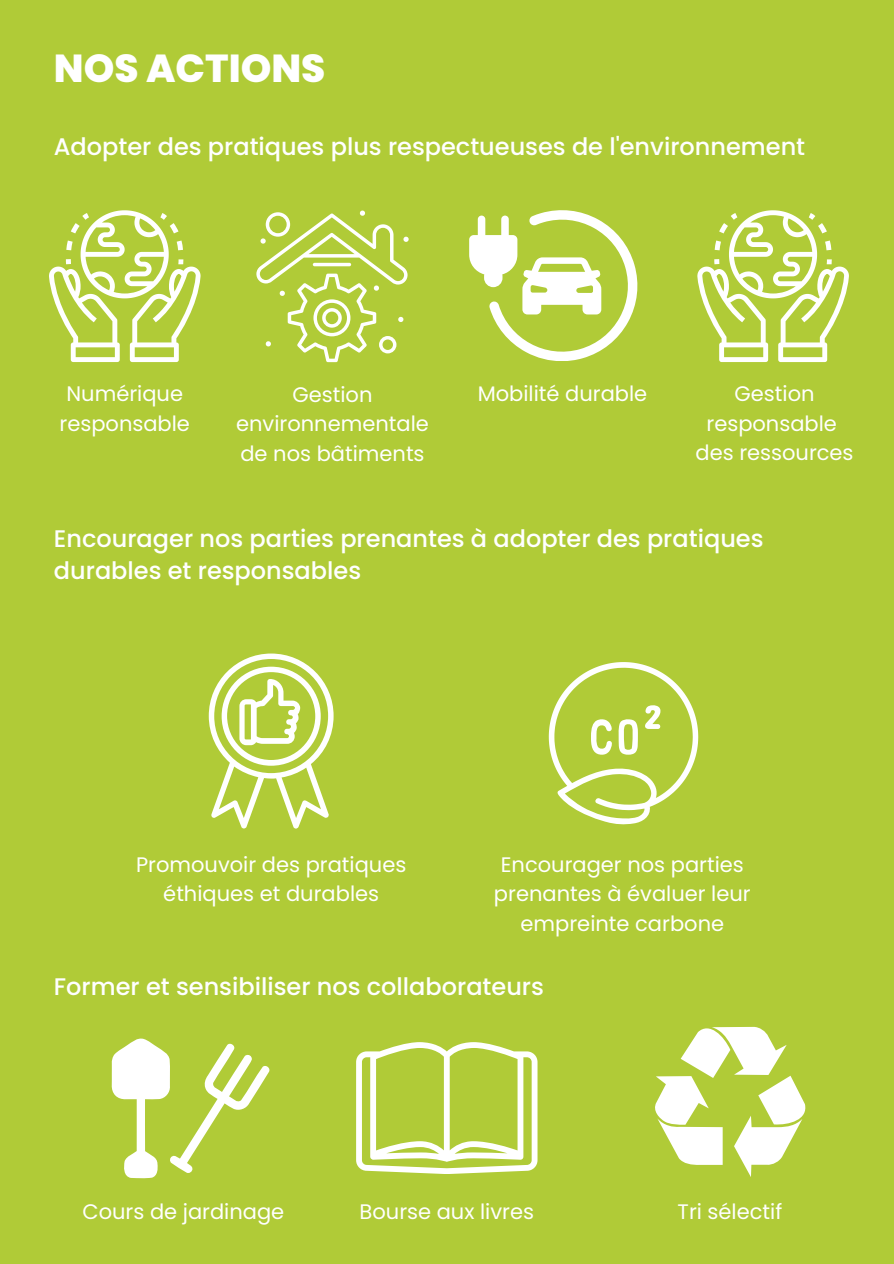
<style>
.page{position:relative;width:894px;height:1264px;background:#fff}
.page>*{position:absolute;margin:0;border:0;box-sizing:border-box;transform-origin:0 0}
.t1{font:800 39px "Poppins";color:#fff}
.t2{font:500 24px/32.7px "Poppins";color:#fff}
.t3{font:21px/29.2px "Poppins";color:#fff;text-align:center}
</style>
<div class="page">
<div style="left:0;top:0;width:893px;height:1263px;background:#b0cb37"></div>
<svg style="left:49px;top:210px;width:151px;height:152px"></svg>
<svg style="left:256px;top:210px;width:153px;height:152px"></svg>
<svg style="left:469px;top:210px;width:168px;height:151px"></svg>
<svg style="left:697px;top:210px;width:151px;height:152px"></svg>
<svg style="left:209px;top:653px;width:124px;height:175px"></svg>
<svg style="left:548px;top:662px;width:150px;height:162px"></svg>
<svg style="left:356px;top:1042px;width:181px;height:131px"></svg>
<svg style="left:655px;top:1026px;width:151px;height:150px"></svg>
<svg style="left:111px;top:1038px;width:159px;height:140px"></svg>
<h1 class="t1" style="left:54px;top:41px;width:273px">NOS ACTIONS</h1>
<p class="t2" style="left:54px;top:130px;width:752px">Adopter des pratiques plus respectueuses de l'environnement</p>
<h2 class="t3" style="left:66px;top:379px;width:118px">Numérique</h2>
<p class="t3" style="left:59px;top:408px;width:132px">responsable</p>
<p class="t3" style="left:292px;top:380px;width:81px">Gestion</p>
<p class="t3" style="left:236px;top:409px;width:194px">environnementale</p>
<p class="t3" style="left:240px;top:438px;width:186px">de nos bâtiments</p>
<p class="t3" style="left:477px;top:379px;width:171px">Mobilité durable</p>
<p class="t3" style="left:734px;top:379px;width:81px">Gestion</p>
<p class="t3" style="left:706px;top:408px;width:132px">responsable</p>
<p class="t3" style="left:695px;top:438px;width:159px">des ressources</p>
<p class="t2" style="left:54px;top:522px;width:711px">Encourager nos parties prenantes à adopter des pratiques durables et responsables</p>
<p class="t3" style="left:136px;top:850px;width:272px">Promouvoir des pratiques éthiques et durables</p>
<p class="t3" style="left:494px;top:850px;width:258px">Encourager nos parties prenantes à évaluer leur empreinte carbone</p>
<p class="t2" style="left:54px;top:969px;width:491px">Former et sensibiliser nos collaborateurs</p>
<h2 class="t3" style="left:82px;top:1196px;width:203px">Cours de jardinage</h2>
<p class="t3" style="left:359px;top:1196px;width:176px">Bourse aux livres</p>
<p class="t3" style="left:677px;top:1196px;width:106px">Tri sélectif</p>
</div>
